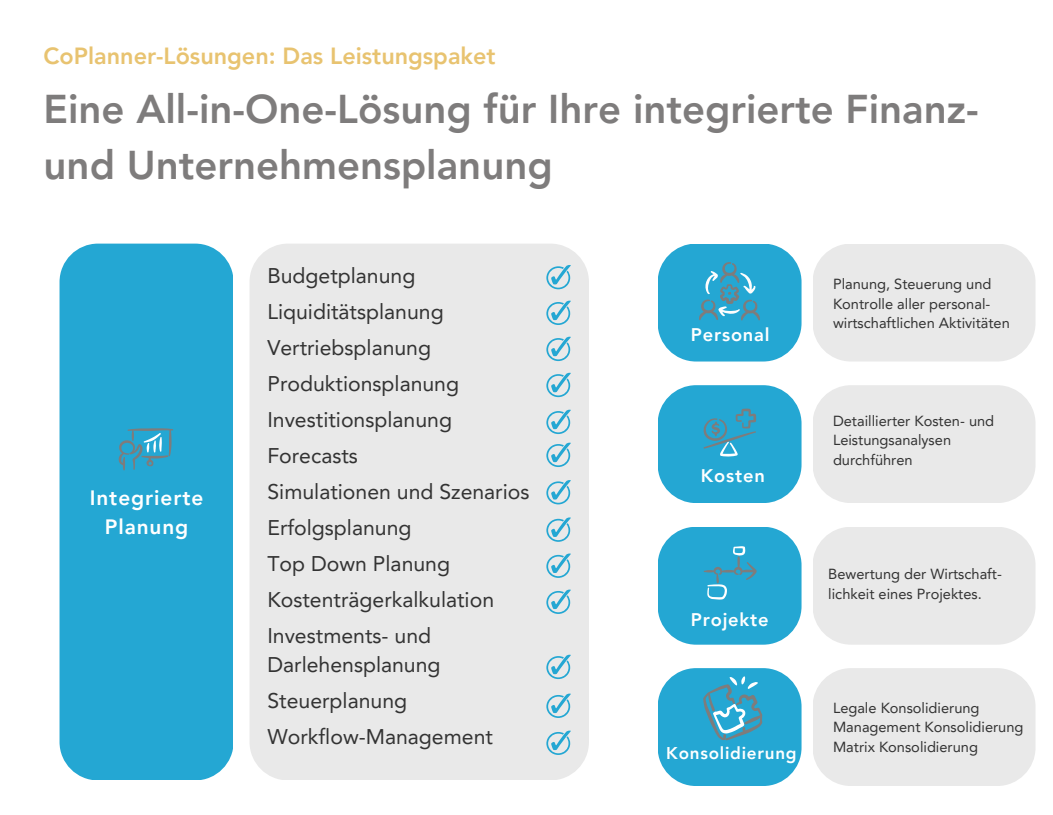
<style>
.page{position:relative;width:1053px;height:815px;background:#fff}
.page>*{position:absolute;margin:0;border:0;box-sizing:border-box;transform-origin:0 0}
.t1{font:800 40.12px/55.2px "Avenir LT Pro";color:#7e7c7c}
.t2{font:800 23.38px "Avenir LT Pro";color:#e8c370}
.t3{font:21.25px/36px "Avenir LT Pro";color:#333}
.t4{font:800 20.75px/29px "Avenir LT Pro";letter-spacing:.045em;color:#fff;text-align:center}
.t5{font:800 18.25px "Avenir LT Pro";letter-spacing:.045em;color:#fff}
.t6{font:800 17px "Avenir LT Pro";letter-spacing:.045em;color:#fff}
.t7{font:14.62px/19.6px "Avenir LT Pro";color:#333}
</style>
<div class="page">
<div style="left:657px;top:244px;width:144px;height:117px;background:#24a7d3;border-radius:38px"></div>
<svg style="left:699px;top:262px;width:61px;height:58px"></svg>
<div style="left:657px;top:385px;width:144px;height:118px;background:#24a7d3;border-radius:38px"></div>
<svg style="left:703px;top:408px;width:53px;height:48px"></svg>
<div style="left:657px;top:527px;width:144px;height:117px;background:#24a7d3;border-radius:38px"></div>
<svg style="left:703px;top:546px;width:53px;height:53px"></svg>
<div style="left:657px;top:668px;width:144px;height:118px;background:#24a7d3;border-radius:38px"></div>
<svg style="left:703px;top:676px;width:60px;height:64px"></svg>
<div style="left:249px;top:244px;width:340px;height:536px;background:#e9e9e9;border-radius:38px"></div>
<svg style="left:546px;top:265px;width:24px;height:24px"></svg>
<svg style="left:546px;top:301px;width:24px;height:24px"></svg>
<svg style="left:546px;top:337px;width:24px;height:24px"></svg>
<svg style="left:546px;top:373px;width:24px;height:24px"></svg>
<svg style="left:546px;top:410px;width:24px;height:24px"></svg>
<svg style="left:546px;top:443px;width:24px;height:24px"></svg>
<svg style="left:546px;top:480px;width:24px;height:24px"></svg>
<svg style="left:546px;top:517px;width:24px;height:25px"></svg>
<svg style="left:546px;top:553px;width:24px;height:25px"></svg>
<svg style="left:546px;top:589px;width:24px;height:25px"></svg>
<svg style="left:546px;top:654px;width:24px;height:25px"></svg>
<svg style="left:546px;top:693px;width:24px;height:25px"></svg>
<svg style="left:546px;top:730px;width:24px;height:25px"></svg>
<div style="left:59px;top:244px;width:174px;height:536px;background:#24a7d3;border-radius:38px"></div>
<div style="left:812px;top:668px;width:223px;height:118px;background:#e9e9e9;border-radius:38px"></div>
<div style="left:812px;top:244px;width:223px;height:117px;background:#e9e9e9;border-radius:38px"></div>
<div style="left:812px;top:385px;width:223px;height:118px;background:#e9e9e9;border-radius:38px"></div>
<div style="left:812px;top:527px;width:223px;height:117px;background:#e9e9e9;border-radius:38px"></div>
<svg style="left:118px;top:428px;width:55px;height:43px"></svg>
<p class="t2" style="left:44px;top:46px;width:453px">CoPlanner-Lösungen: Das Leistungspaket</p>
<h1 class="t1" style="left:44px;top:86px;width:936px">Eine All-in-One-Lösung für Ihre integrierte Finanz&shy;und Unternehmensplanung</h1>
<p class="t4" style="left:90px;top:485px;width:115px">Integrierte<br>Planung</p>
<p class="t3" style="left:267px;top:259px;width:193px">Budgetplanung<br>Liquiditätsplanung<br>Vertriebsplanung<br>Produktionsplanung<br>Investitionsplanung<br>Forecasts</p>
<p class="t3" style="left:267px;top:475px;width:264px">Simulationen und Szenarios<br>Erfolgsplanung<br>Top Down Planung<br>Kostenträgerkalkulation<br>Investments- und</p>
<p class="t3" style="left:267px;top:649px;width:227px">Darlehensplanung<br>Steuerplanung<br>Workflow-Management</p>
<p class="t5" style="left:691px;top:327px;width:80px">Personal</p>
<p class="t5" style="left:701px;top:468px;width:65px">Kosten</p>
<p class="t7" style="left:833px;top:275px;width:178px">Planung, Steuerung und<br>Kontrolle aller personal&shy;wirtschaftlichen Aktivitäten</p>
<p class="t7" style="left:833px;top:412px;width:163px">Detaillierter Kosten- und<br>Leistungsanalysen durchführen</p>
<p class="t5" style="left:691px;top:612px;width:79px">Projekte</p>
<p class="t6" style="left:666px;top:746px;width:132px">Konsolidierung</p>
<p class="t7" style="left:828px;top:565px;width:175px">Bewertung der Wirtschaft&shy;lichkeit eines Projektes.</p>
<p class="t7" style="left:833px;top:699px;width:192px">Legale Konsolidierung<br>Management Konsolidierung<br>Matrix Konsolidierung</p>
</div>
